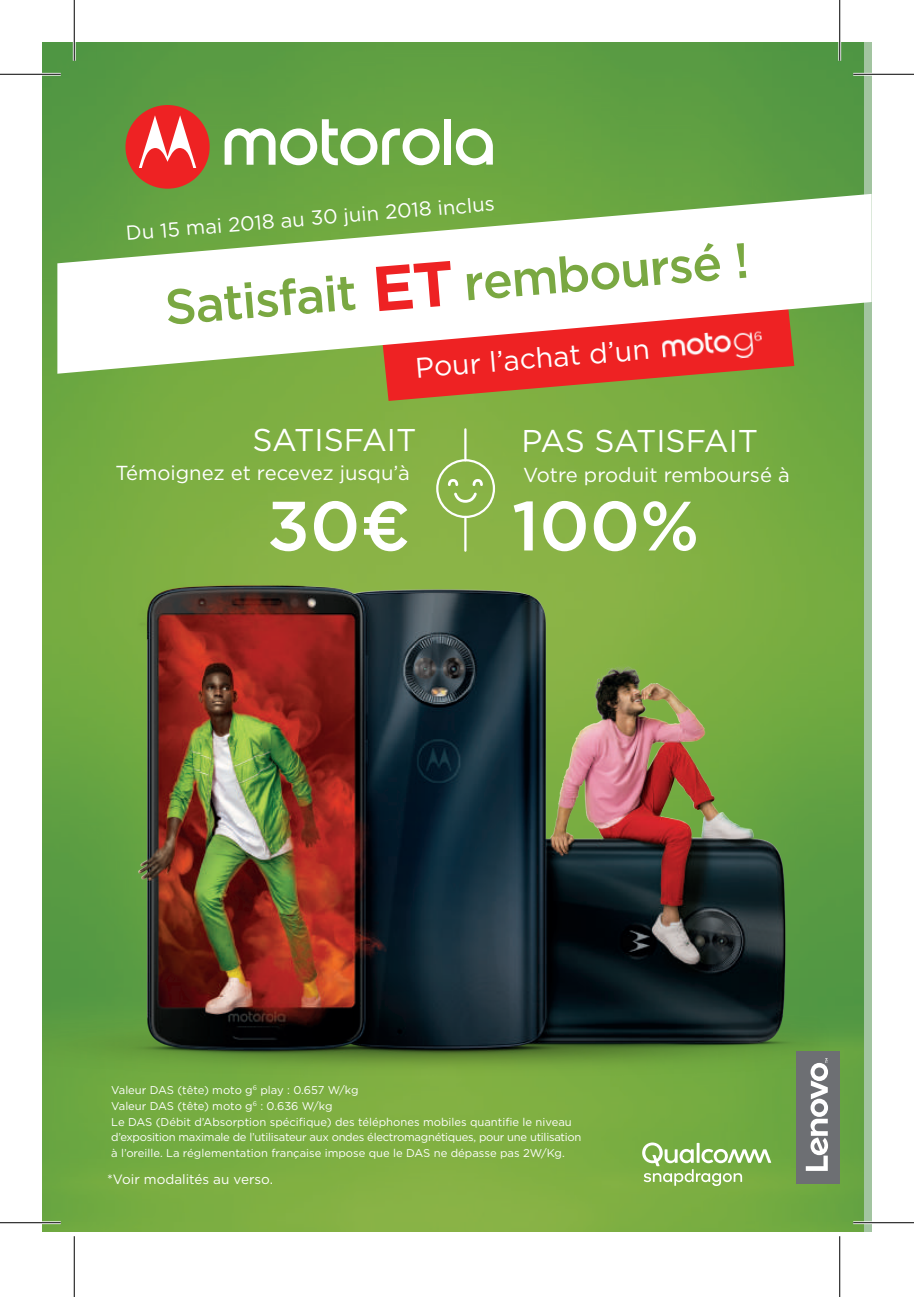
<style>
.page{position:relative;width:914px;height:1297px;background:#fff}
.page>*{position:absolute;margin:0;border:0;box-sizing:border-box;transform-origin:0 0}
.t1{font:500 69.52px "Gotham";color:#fff}
.t2{font:500 49.5px "Gotham";color:#7aa842}
.t3{font:31.5px "Gotham";color:#fff}
.t4{font:28.35px "Gotham";color:#fff}
.t5{font:20.25px "Gotham";color:#fff}
.t6{font:13.5px "Gotham";color:#fff}
.t7{font:11.25px/15.8px "Gotham";color:#fff}
</style>
<div class="page">
<img style="left:42px;top:42px;width:829px;height:1189px">
<img style="left:42px;top:514px;width:786px;height:563px">
<hr style="left:464px;top:517px;width:2px;height:34px;background:#fff">
<hr style="left:464px;top:429px;width:2px;height:31px;background:#fff">
<div style="left:436px;top:459px;width:59px;height:59px;border:2px solid #fff;border-radius:50%"></div>
<svg style="left:473px;top:479px;width:10px;height:7px"></svg>
<svg style="left:448px;top:479px;width:10px;height:7px"></svg>
<svg style="left:454px;top:492px;width:23px;height:11px"></svg>
<svg style="left:373px;top:374px;width:421px;height:27px;background:#a57936"></svg>
<svg style="left:57px;top:194px;width:814px;height:180px"></svg>
<svg style="left:456px;top:128px;width:37px;height:37px"></svg>
<div style="left:444px;top:119px;width:7px;height:46px;background:#fff"></div>
<svg style="left:225px;top:119px;width:215px;height:46px"></svg>
<div style="left:125px;top:105px;width:85px;height:84px;background:#ee2223;border-radius:50%"></div>
<svg style="left:139px;top:115px;width:57px;height:53px"></svg>
<div style="left:796px;top:1051px;width:44px;height:132px;background:#6d6f73"></div>
<svg style="left:806px;top:1058px;width:22px;height:112px"></svg>
<img style="left:661px;top:328px;width:102px;height:37px">
<svg style="left:642px;top:1142px;width:129px;height:44px;background:#96bf6d"></svg>
<hr style="left:0;top:73px;width:61px;height:3px;background:#fff">
<hr style="left:853px;top:73px;width:61px;height:3px;background:#fff">
<hr style="left:0;top:1221px;width:61px;height:3px;background:#fff">
<hr style="left:853px;top:1221px;width:61px;height:3px;background:#fff">
<hr style="left:73px;top:0;width:3px;height:61px;background:#fff">
<hr style="left:838px;top:0;width:3px;height:61px;background:#fff">
<hr style="left:0;top:74px;width:61px;height:1px;background:#000">
<hr style="left:853px;top:74px;width:61px;height:1px;background:#000">
<hr style="left:0;top:1222px;width:61px;height:1px;background:#000">
<hr style="left:853px;top:1222px;width:61px;height:1px;background:#000">
<hr style="left:74px;top:0;width:1px;height:61px;background:#000">
<hr style="left:74px;top:1236px;width:1px;height:61px;background:#000">
<hr style="left:839px;top:0;width:1px;height:61px;background:#000">
<hr style="left:839px;top:1236px;width:1px;height:61px;background:#000">
<svg style="left:376px;top:261px;width:78px;height:50px"></svg>
<h3 class="t5" style="left:125px;top:221px;width:371px;rotate:-5deg">Du 15 mai 2018 au 30 juin 2018 inclus</h3>
<h2 class="t2" style="left:162px;top:276px;width:194px;rotate:-5deg">Satisfait</h2>
<h2 class="t2" style="left:461px;top:252px;width:288px;rotate:-5deg">remboursé !</h2>
<h3 class="t4" style="left:414px;top:350px;width:237px;rotate:-5deg">Pour l’achat d’un</h3>
<h3 class="t3" style="left:253px;top:420px;width:165px">SATISFAIT</h3>
<h3 class="t5" style="left:116px;top:460px;width:296px">Témoignez et recevez jusqu’à</h3>
<h1 class="t1" style="left:267px;top:480px;width:145px">30€</h1>
<h3 class="t3" style="left:521px;top:420px;width:238px">PAS SATISFAIT</h3>
<h3 class="t5" style="left:523px;top:462px;width:268px">Votre produit remboursé à</h3>
<h1 class="t1" style="left:512px;top:480px;width:189px">100%</h1>
<p class="t7" style="left:111px;top:1082px;width:472px">Valeur DAS (tête) moto g<sup>6</sup> play : 0.657 W/kg<br>Valeur DAS (tête) moto g<sup>6</sup> : 0.636 W/kg<br>Le DAS (Débit d’Absorption spécifique) des téléphones mobiles quantifie le niveau d’exposition maximale de l’utilisateur aux ondes électromagnétiques, pour une utilisation à l’oreille. La réglementation française impose que le DAS ne dépasse pas 2W/Kg.</p>
<p class="t6" style="left:107px;top:1170px;width:167px">*Voir modalités au verso.</p>
</div>
